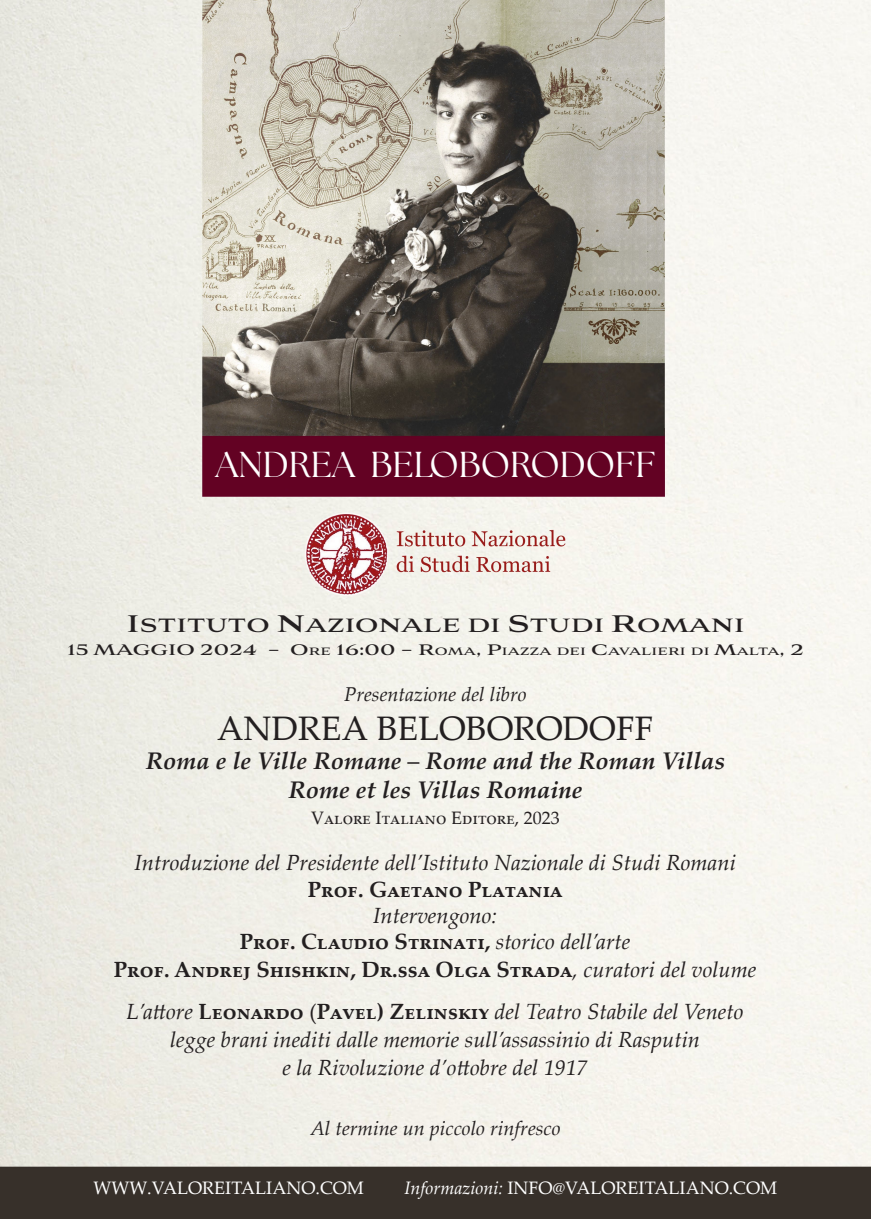
<style>
.page{position:relative;width:871px;height:1219px;background:#fff}
.page>*{position:absolute;margin:0;border:0;box-sizing:border-box;transform-origin:0 0}
.t1{font:36px "The Seasons";color:#fff}
.t2{font:34px "Palatino Linotype";color:#231f20}
.t3{font:italic 700 24px/28.8px "Palatino Linotype";color:#231f20;text-align:center}
.t4{font:700 24px "Aviano";letter-spacing:.01em;color:#231f20}
.t5{font:italic 22px/28px "Palatino Linotype";color:#231f20;text-align:center}
.t6{font:700 22px/27.2px "Palatino Linotype";color:#231f20;text-align:center}
.t7{font:italic 20px "Palatino Linotype";color:#231f20}
.t8{font:700 19px "Aviano";letter-spacing:.01em;color:#231f20}
.t9{font:18px "Palatino Linotype";color:#fff}
.t10{font:18px "Palatino Linotype";color:#231f20}
.t11{font:700 13.3px "Aviano";color:#231f20}
.s1{font-size:30px}
.s2{font-size:13.3px}
.s3{font-size:19px}
.s4{font-weight:400;font-style:normal}
.s5{font-weight:400;font-style:italic}
.s6{font-weight:700;font-style:normal}
.s7{font-style:normal}
.s8{font-style:italic}
</style>
<div class="page">
<img style="left:0;top:0;width:870px;height:1219px">
<h1 class="t1" style="left:215px;top:441px;width:441px">ANDREA BELOBORODOFF</h1>
<p class="t4" style="left:126px;top:613px;width:619px"><span class="s1">I</span>STITUTO <span class="s1">N</span>AZIONALE DI <span class="s1">S</span>TUDI <span class="s1">R</span>OMANI</p>
<p class="t8" style="left:67px;top:640px;width:382px">15 MAGGIO 2024 – O<span class="s2">re</span> 16:00 – R<span class="s2">oma</span></p>
<p class="t11" style="left:476px;top:644px;width:37px"><span class="s3">, P</span>iazza</p>
<p class="t11" style="left:556px;top:644px;width:11px">dei</p>
<p class="t11" style="left:591px;top:644px;width:49px"><span class="s3">C</span>avalieri</p>
<p class="t11" style="left:690px;top:644px;width:58px">di <span class="s3">M</span>alta</p>
<p class="t8" style="left:779px;top:640px;width:26px">, 2</p>
<p class="t7" style="left:344px;top:680px;width:184px">Presentazione del libro</p>
<h2 class="t2" style="left:217px;top:704px;width:438px">ANDREA BELOBORODOFF</h2>
<p class="t3" style="left:146px;top:745px;width:580px">Roma e le Ville Romane <span class="s4">–</span> Rome and the Roman Villas<br>Rome et les Villas Romaine</p>
<p class="t10" style="left:311px;top:805px;width:250px">Valore Italiano Editore, 2023</p>
<p class="t5" style="left:134px;top:848px;width:602px">Introduzione del Presidente dell’Istituto Nazionale di Studi Romani</p>
<p class="t6" style="left:307px;top:875px;width:256px">Prof. Gaetano Platania</p>
<p class="t6" style="left:114px;top:901px;width:644px"><span class="s5">Intervengono:<br></span>Prof. Claudio Strinati, <span class="s5">storico dell’arte<br></span>Prof. Andrej Shishkin, Dr.ssa Olga Strada<span class="s5">, curatori del volume</span></p>
<p class="t5" style="left:127px;top:997px;width:618px">L’attore <span class="s6">Leonardo</span> <span class="s7">(</span><span class="s6">Pavel) Zelinskiy</span> del Teatro Stabile del Veneto legge brani inediti dalle memorie sull’assassinio di Rasputin<br>e la Rivoluzione d’ottobre del 1917</p>
<p class="t7" style="left:310px;top:1114px;width:252px">Al termine un piccolo rinfresco</p>
<p class="t9" style="left:93px;top:1175px;width:272px">WWW.VALOREITALIANO.COM</p>
<p class="t9" style="left:404px;top:1175px;width:374px"><span class="s8">Informazioni:</span> INFO@VALOREITALIANO.COM</p>
</div>
